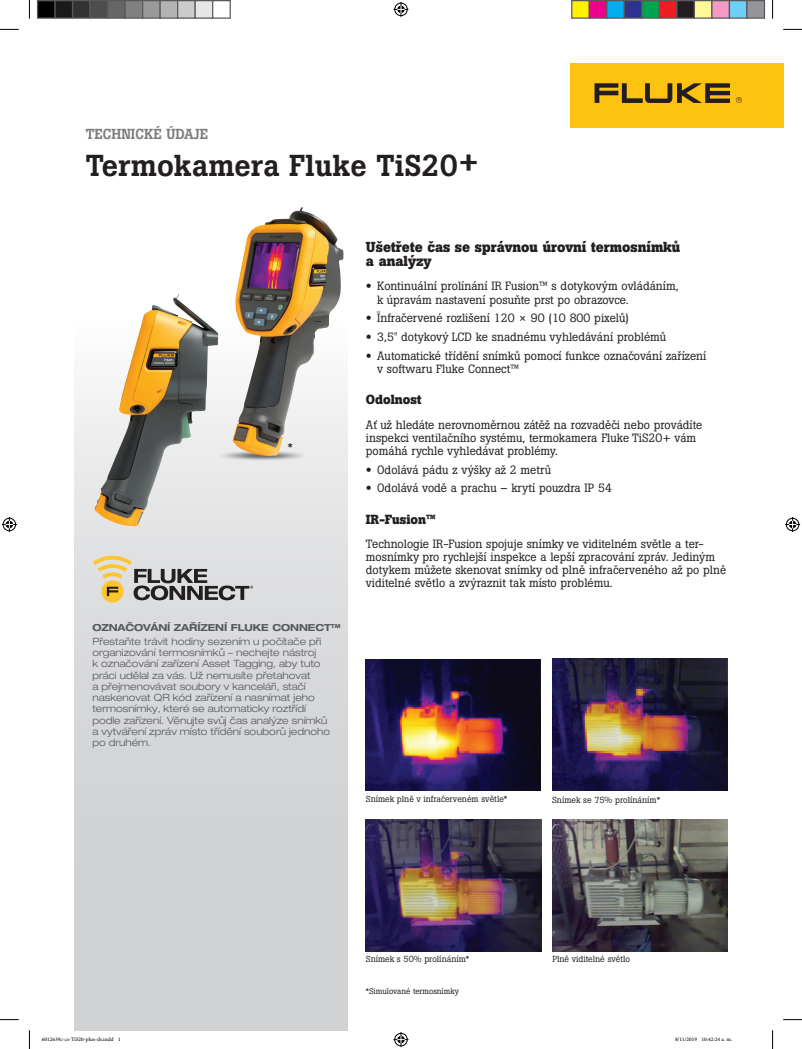
<style>
.page{position:relative;width:802px;height:1049px;background:#fff}
.page>*{position:absolute;margin:0;border:0;box-sizing:border-box;transform-origin:0 0}
.t1{font:500 30px "Boton Pro";color:#231f20}
.t2{font:700 14.38px/14.4px "Boton Pro";color:#231f20}
.t3{font:500 14.38px "Boton Pro";color:#7a7c7f}
.t4{font:700 13.12px "Boton Pro";color:#231f20}
.t5{font:12.5px "Boton Pro";color:#231f20}
.t6{font:11.88px/13.1px "Boton Pro";color:#231f20}
.t7{font:300 expanded 10px/11.2px "Helvetica Neue LT Pro";color:#57585a}
.t8{font:700 expanded 9.75px "Helvetica Neue LT Pro";letter-spacing:-.01em;color:#57585a}
.t9{font:8.75px "Boton Pro";color:#231f20}
.t10{font:8.12px "Boton Pro";color:#231f20}
.t11{font:7.5px "Adobe Arabic";color:#000}
.s1{font-family:"Helvetica Neue LT Std";font-weight:700;font-stretch:expanded}
</style>
<div class="page">
<div style="left:569px;top:63px;width:214px;height:65px;background:#fec210"></div>
<svg style="left:594px;top:83px;width:135px;height:20px"></svg>
<svg style="left:736px;top:97px;width:5px;height:6px"></svg>
<img style="left:366px;top:659px;width:174px;height:131px">
<img style="left:552px;top:659px;width:174px;height:131px">
<img style="left:365px;top:819px;width:176px;height:132px">
<img style="left:552px;top:819px;width:175px;height:132px">
<div style="left:74px;top:324px;width:274px;height:706px;background:linear-gradient(to bottom,#f2f2f3,#c8c9cc)"></div>
<img style="left:218px;top:449px;width:90px;height:12px">
<img style="left:233px;top:207px;width:110px;height:249px">
<img style="left:94px;top:294px;width:124px;height:232px">
<div style="left:101px;top:580px;width:23px;height:22px;background:#fec52e;border-radius:50%"></div>
<svg style="left:93px;top:556px;width:160px;height:44px;background:#b9b4a7"></svg>
<svg style="left:0;top:29px;width:19px;height:1px"></svg>
<svg style="left:783px;top:29px;width:18px;height:1px"></svg>
<svg style="left:0;top:1019px;width:19px;height:1px"></svg>
<svg style="left:783px;top:1019px;width:18px;height:1px"></svg>
<svg style="left:29px;top:0;width:1px;height:19px"></svg>
<svg style="left:29px;top:1030px;width:1px;height:19px"></svg>
<svg style="left:772px;top:0;width:1px;height:19px"></svg>
<svg style="left:772px;top:1030px;width:1px;height:19px"></svg>
<svg style="left:393px;top:2px;width:15px;height:15px"></svg>
<svg style="left:393px;top:1032px;width:15px;height:15px"></svg>
<svg style="left:2px;top:517px;width:15px;height:15px"></svg>
<svg style="left:785px;top:517px;width:14px;height:15px"></svg>
<div style="left:38px;top:1px;width:17px;height:17px;background:#000"></div>
<div style="left:37px;top:0;width:19px;height:19px;border:1px solid #595959"></div>
<div style="left:55px;top:1px;width:18px;height:17px;background:#1a1a1a"></div>
<div style="left:54px;top:0;width:19px;height:19px;border:1px solid #595959"></div>
<div style="left:73px;top:1px;width:17px;height:17px;background:#333"></div>
<div style="left:72px;top:0;width:19px;height:19px;border:1px solid #595959"></div>
<div style="left:90px;top:1px;width:18px;height:17px;background:#4d4d4d"></div>
<div style="left:89px;top:0;width:19px;height:19px;border:1px solid #595959"></div>
<div style="left:108px;top:1px;width:17px;height:17px;background:#666"></div>
<div style="left:107px;top:0;width:19px;height:19px;border:1px solid #595959"></div>
<div style="left:125px;top:1px;width:18px;height:17px;background:#808080"></div>
<div style="left:124px;top:0;width:19px;height:19px;border:1px solid #595959"></div>
<div style="left:143px;top:1px;width:17px;height:17px;background:#999"></div>
<div style="left:142px;top:0;width:19px;height:19px;border:1px solid #595959"></div>
<div style="left:160px;top:1px;width:18px;height:17px;background:#b3b3b3"></div>
<div style="left:159px;top:0;width:19px;height:19px;border:1px solid #595959"></div>
<div style="left:178px;top:1px;width:17px;height:17px;background:#ccc"></div>
<div style="left:177px;top:0;width:19px;height:19px;border:1px solid #595959"></div>
<div style="left:195px;top:1px;width:18px;height:17px;background:#e6e6e6"></div>
<div style="left:194px;top:0;width:19px;height:19px;border:1px solid #595959"></div>
<div style="left:212px;top:0;width:19px;height:19px;border:1px solid #595959"></div>
<div style="left:571px;top:1px;width:18px;height:17px;background:#fff101"></div>
<div style="left:571px;top:0;width:18px;height:19px;border:1px solid #595959"></div>
<div style="left:589px;top:1px;width:17px;height:17px;background:#ed028c"></div>
<div style="left:588px;top:0;width:19px;height:19px;border:1px solid #595959"></div>
<div style="left:606px;top:1px;width:18px;height:17px;background:#00aeef"></div>
<div style="left:606px;top:0;width:18px;height:19px;border:1px solid #595959"></div>
<div style="left:624px;top:1px;width:17px;height:17px;background:#2e3092"></div>
<div style="left:623px;top:0;width:19px;height:19px;border:1px solid #595959"></div>
<div style="left:641px;top:1px;width:18px;height:17px;background:#00a54f"></div>
<div style="left:641px;top:0;width:18px;height:19px;border:1px solid #595959"></div>
<div style="left:659px;top:1px;width:17px;height:17px;background:#ee1d23"></div>
<div style="left:658px;top:0;width:19px;height:19px;border:1px solid #595959"></div>
<div style="left:676px;top:1px;width:18px;height:17px;background:#231f20"></div>
<div style="left:676px;top:0;width:18px;height:19px;border:1px solid #595959"></div>
<div style="left:694px;top:1px;width:17px;height:17px;background:#fff79a"></div>
<div style="left:693px;top:0;width:19px;height:19px;border:1px solid #595959"></div>
<div style="left:711px;top:1px;width:18px;height:17px;background:#f499c2"></div>
<div style="left:711px;top:0;width:18px;height:19px;border:1px solid #595959"></div>
<div style="left:729px;top:1px;width:17px;height:17px;background:#6bcff6"></div>
<div style="left:728px;top:0;width:19px;height:19px;border:1px solid #595959"></div>
<div style="left:746px;top:1px;width:18px;height:17px;background:#939598"></div>
<div style="left:746px;top:0;width:18px;height:19px;border:1px solid #595959"></div>
<p class="t3" style="left:86px;top:125px;width:124px">TECHNICKÉ ÚDAJE</p>
<h1 class="t1" style="left:86px;top:146px;width:395px">Termokamera Fluke TiS20+</h1>
<p class="t5" style="left:287px;top:439px;width:6px">*</p>
<p class="t8" style="left:92px;top:621px;width:250px">OZNAČOVÁNÍ ZAŘÍZENÍ FLUKE CONNECT™</p>
<p class="t7" style="left:92px;top:635px;width:239px">Přestaňte trávit hodiny sezením u počítače při organizování termosnímků – nechejte nástroj<br>k označování zařízení Asset Tagging, aby tuto práci udělal za vás. Už nemusíte přetahovat<br>a přejmenovávat soubory v kanceláři, stačí naskenovat QR kód zařízení a nasnímat jeho termosnímky, které se automaticky roztřídí podle zařízení. Věnujte svůj čas analýze snímků a vytváření zpráv místo třídění souborů jednoho po druhém.</p>
<p class="t2" style="left:366px;top:239px;width:316px">Ušetřete čas se správnou úrovní termosnímků a analýzy</p>
<p class="t6" style="left:377px;top:280px;width:303px;text-indent:-11px"><span class="s1">•</span> Kontinuální prolínání IR Fusion™ s dotykovým ovládáním, k úpravám nastavení posuňte prst po obrazovce.</p>
<p class="t6" style="left:366px;top:312px;width:264px"><span class="s1">•</span> Ïnfračervené rozlišení 120 × 90 (10 800 pixelů)</p>
<p class="t6" style="left:366px;top:330px;width:302px"><span class="s1">•</span> 3,5" dotykový LCD ke snadnému vyhledávání problémů</p>
<p class="t6" style="left:377px;top:349px;width:330px;text-indent:-11px"><span class="s1">•</span> Automatické třídění snímků pomocí funkce označování zařízení v softwaru Fluke Connect™</p>
<p class="t4" style="left:366px;top:391px;width:57px">Odolnost</p>
<p class="t6" style="left:366px;top:418px;width:338px">Ať už hledáte nerovnoměrnou zátěž na rozvaděči nebo provádíte inspekci ventilačního systému, termokamera Fluke TiS20+ vám pomáhá rychle vyhledávat problémy.</p>
<p class="t6" style="left:366px;top:463px;width:186px"><span class="s1">•</span> Odolává pádu z výšky až 2 metrů</p>
<p class="t6" style="left:366px;top:482px;width:247px"><span class="s1">•</span> Odolává vodě a prachu – krytí pouzdra IP 54</p>
<p class="t4" style="left:366px;top:510px;width:71px">IR-Fusion™</p>
<p class="t6" style="left:366px;top:537px;width:361px">Technologie IR-Fusion spojuje snímky ve viditelném světle a ter&shy;mosnímky pro rychlejší inspekce a lepší zpracování zpráv. Jediným dotykem můžete skenovat snímky od plně infračerveného až po plně viditelné světlo a zvýraznit tak místo problému.</p>
<p class="t9" style="left:366px;top:793px;width:143px">Snímek plně v infračerveném světle*</p>
<p class="t9" style="left:552px;top:794px;width:109px">Snímek se 75% prolínáním*</p>
<p class="t9" style="left:366px;top:953px;width:105px">Snímek s 50% prolínáním*</p>
<p class="t9" style="left:552px;top:953px;width:79px">Plně viditelné světlo</p>
<p class="t10" style="left:366px;top:986px;width:94px">*Simulované termosnímky</p>
<p class="t11" style="left:42px;top:1034px;width:80px">6012639c-cs-TiS20-plus-ds.indd 1</p>
<p class="t11" style="left:674px;top:1034px;width:59px">8/11/2019 10:42:24 a. m.</p>
</div>
